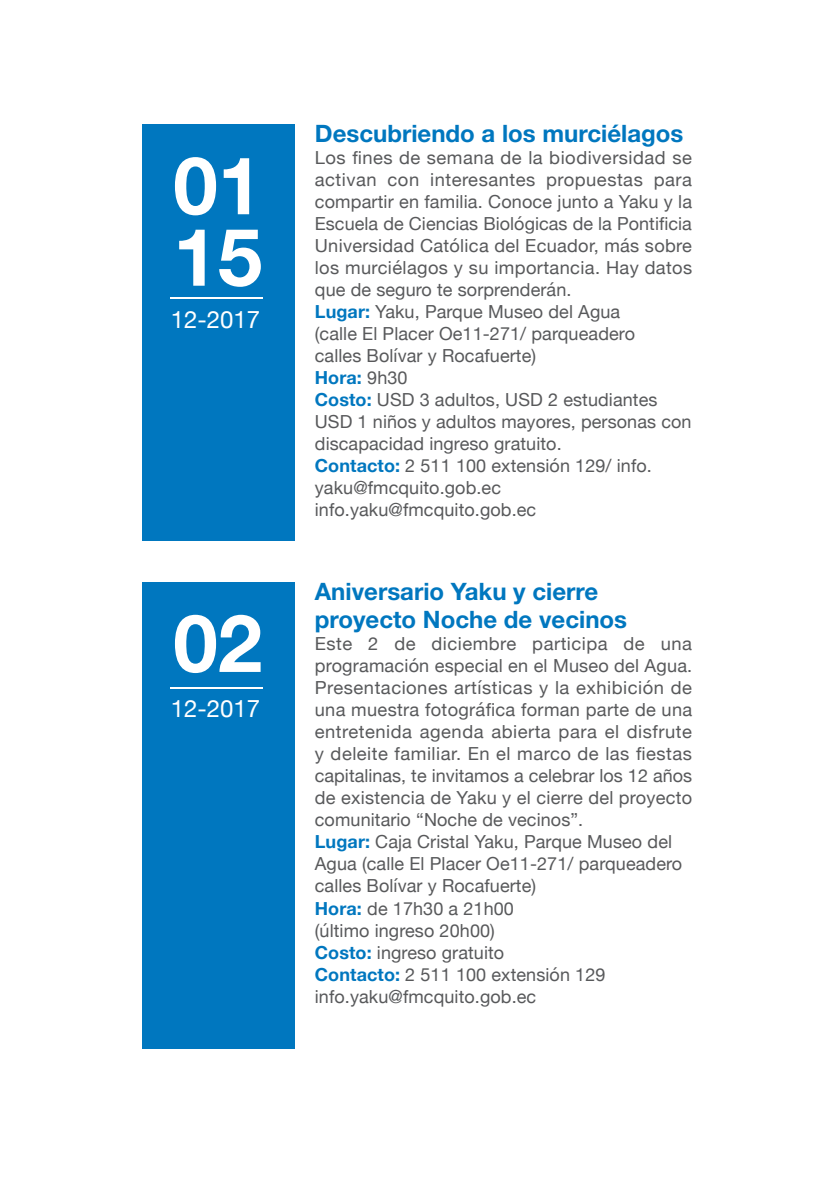
<style>
.page{position:relative;width:834px;height:1191px;background:#fff}
.page>*{position:absolute;margin:0;border:0;box-sizing:border-box;transform-origin:0 0}
.t1{font:700 80px "Helvetica Neue LT Std";color:#fff}
.t2{font:700 24px/28.8px "Helvetica Neue LT Std";color:#0077bf}
.t3{font:24px "Helvetica Neue";color:#fff}
.t4{font:18px/22px "Helvetica Neue";letter-spacing:.005em;color:#58595b}
.s1{font-weight:700;color:#0077bf}
</style>
<div class="page">
<div style="left:142px;top:125px;width:152px;height:416px;background:#0077bf"></div>
<hr style="left:171px;top:297px;width:92px;height:2px;background:#fff">
<div style="left:142px;top:582px;width:152px;height:467px;background:#0077bf"></div>
<hr style="left:171px;top:687px;width:92px;height:1px;background:#fff">
<h1 class="t1" style="left:173px;top:136px;width:90px">01</h1>
<h1 class="t1" style="left:173px;top:208px;width:90px">15</h1>
<h2 class="t3" style="left:171px;top:302px;width:91px">12-2017</h2>
<h1 class="t1" style="left:173px;top:594px;width:90px">02</h1>
<h2 class="t3" style="left:171px;top:691px;width:91px">12-2017</h2>
<h2 class="t2" style="left:315px;top:119px;width:370px">Descubriendo a los murciélagos</h2>
<p class="t4" style="left:315px;top:148px;width:379px">Los fines de semana de la biodiversidad se activan con interesantes propuestas para compartir en familia. Conoce junto a Yaku y la Escuela de Ciencias Biológicas de la Pontificia Universidad Católica del Ecuador, más sobre los murciélagos y su importancia. Hay datos que de seguro te sorprenderán.<br><span class="s1">Lugar:</span> Yaku, Parque Museo del Agua<br>(calle El Placer Oe11-271/ parqueadero<br>calles Bolívar y Rocafuerte)<br><span class="s1">Hora:</span> 9h30<br><span class="s1">Costo:</span> USD 3 adultos, USD 2 estudiantes USD 1 niños y adultos mayores, personas con discapacidad ingreso gratuito.<br><span class="s1">Contacto:</span> 2 511 100 extensión 129/ info. yaku@fmcquito.gob.ec info.yaku@fmcquito.gob.ec</p>
<h2 class="t2" style="left:315px;top:576px;width:314px">Aniversario Yaku y cierre proyecto Noche de vecinos</h2>
<p class="t4" style="left:315px;top:634px;width:379px">Este 2 de diciembre participa de una programación especial en el Museo del Agua.<br>Presentaciones artísticas y la exhibición de una muestra fotográfica forman parte de una entretenida agenda abierta para el disfrute y deleite familiar. En el marco de las fiestas capitalinas, te invitamos a celebrar los 12 años de existencia de Yaku y el cierre del proyecto comunitario “Noche de vecinos”.<br><span class="s1">Lugar:</span> Caja Cristal Yaku, Parque Museo del Agua (calle El Placer Oe11-271/ parqueadero calles Bolívar y Rocafuerte)<br><span class="s1">Hora:</span> de 17h30 a 21h00<br>(último ingreso 20h00)<br><span class="s1">Costo:</span> ingreso gratuito<br><span class="s1">Contacto:</span> 2 511 100 extensión 129 info.yaku@fmcquito.gob.ec</p>
</div>
